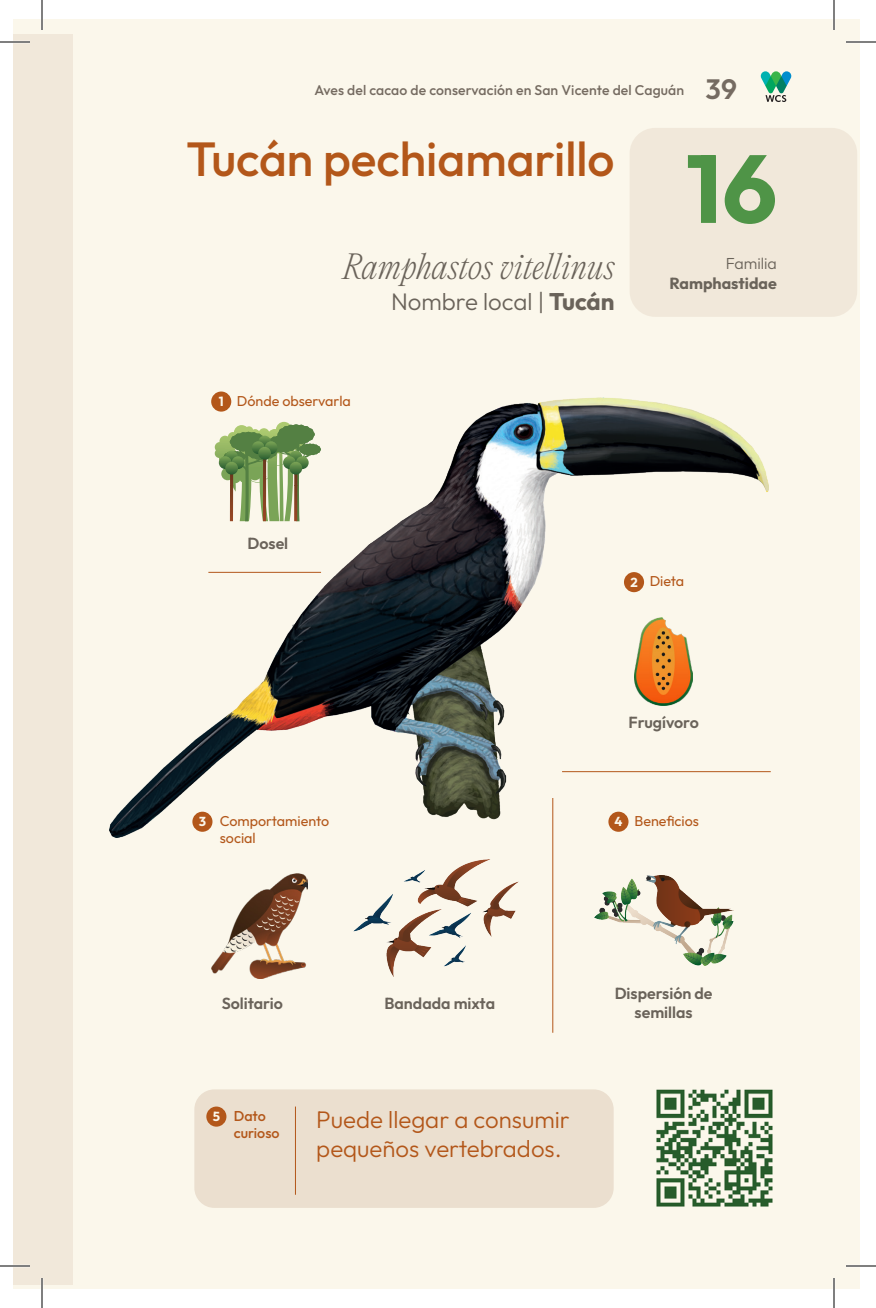
<style>
.page{position:relative;width:876px;height:1308px;background:#fff}
.page>*{position:absolute;margin:0;border:0;box-sizing:border-box;transform-origin:0 0}
.t1{font:700 96px "Outfit";color:#4f9447}
.Nombre_Especie{font:500 48px "Outfit";color:#b3571a}
.Nombre_científico{font:italic 200 32px "PP Editorial New";letter-spacing:.005em;color:#6a635a}
.t2{font:300 24px/28.8px "Outfit";color:#b3571a}
.t3{font:300 24px "Outfit";color:#6a635a}
.t4{font:600 16px/19.2px "Outfit";color:#6a635a;text-align:center}
.t5{font:700 16px "Outfit";color:#6a635a}
.t6{font:300 16px "Outfit";color:#6a635a}
.t7{font:14.4px "Outfit";color:#b3571a}
.t8{font:500 14.4px "Outfit";color:#b3571a}
.t9{font:500 14px "Outfit";letter-spacing:.01em;color:#756b61}
.t10{font:700 13px "Outfit";color:#fbf7eb}
.s1{font-weight:600;font-size:28px}
.s2{font-weight:700}
</style>
<div class="page">
<div style="left:14px;top:19px;width:846px;height:1270px;background:#fbf7eb"></div>
<div style="left:14px;top:34px;width:59px;height:1250px;background:#f1e8da"></div>
<div style="left:194px;top:1089px;width:420px;height:119px;background:#ebdfcf;border-radius:20px"></div>
<hr style="left:295px;top:1107px;width:1px;height:88px;background:#b3571a">
<div style="left:206px;top:1107px;width:20px;height:20px;background:#b3571a;border-radius:50%"></div>
<hr style="left:552px;top:798px;width:1px;height:235px;background:#b3571a">
<img style="left:110px;top:398px;width:659px;height:439px">
<img style="left:354px;top:860px;width:165px;height:117px">
<img style="left:212px;top:874px;width:95px;height:105px">
<img style="left:656px;top:1089px;width:117px;height:118px">
<svg style="left:761px;top:71px;width:30px;height:31px"></svg>
<div style="left:630px;top:128px;width:227px;height:189px;background:#f1e8da;border-radius:26px"></div>
<div style="left:211px;top:392px;width:20px;height:20px;background:#b3571a;border-radius:50%"></div>
<svg style="left:215px;top:422px;width:106px;height:99px"></svg>
<hr style="left:208px;top:572px;width:113px;height:1px;background:#b3571a">
<hr style="left:562px;top:771px;width:209px;height:1px;background:#b3571a">
<img style="left:634px;top:617px;width:59px;height:88px">
<div style="left:624px;top:572px;width:20px;height:20px;background:#b3571a;border-radius:50%"></div>
<img style="left:594px;top:876px;width:139px;height:89px">
<div style="left:608px;top:812px;width:21px;height:20px;background:#b3571a;border-radius:50%"></div>
<div style="left:192px;top:812px;width:20px;height:20px;background:#b3571a;border-radius:50%"></div>
<hr style="left:0;top:41px;width:30px;height:2px;background:#fff">
<hr style="left:846px;top:41px;width:30px;height:2px;background:#fff">
<hr style="left:0;top:1265px;width:30px;height:2px;background:#fff">
<hr style="left:846px;top:1265px;width:30px;height:2px;background:#fff">
<hr style="left:41px;top:0;width:2px;height:30px;background:#fff">
<hr style="left:41px;top:1278px;width:2px;height:30px;background:#fff">
<hr style="left:833px;top:0;width:2px;height:30px;background:#fff">
<hr style="left:833px;top:1278px;width:2px;height:30px;background:#fff">
<hr style="left:0;top:42px;width:30px;height:1px;background:#000">
<hr style="left:846px;top:42px;width:30px;height:1px;background:#000">
<hr style="left:0;top:1266px;width:30px;height:1px;background:#000">
<hr style="left:846px;top:1266px;width:30px;height:1px;background:#000">
<hr style="left:42px;top:0;width:1px;height:30px;background:#000">
<hr style="left:42px;top:1278px;width:1px;height:30px;background:#000">
<hr style="left:834px;top:0;width:1px;height:30px;background:#000">
<hr style="left:834px;top:1278px;width:1px;height:30px;background:#000">
<p class="t9" style="left:314px;top:81px;width:424px">Aves del cacao de conservación en San Vicente del Caguán <span class="s1">39</span></p>
<p class="Nombre_Especie" style="left:186px;top:128px;width:430px">Tucán pechiamarillo</p>
<p class="t1" style="left:686px;top:125px;width:93px">16</p>
<p class="t6" style="left:726px;top:254px;width:53px">Familia</p>
<p class="t5" style="left:670px;top:272px;width:109px">Ramphastidae</p>
<p class="Nombre_científico" style="left:343px;top:244px;width:273px">Ramphastos vitellinus</p>
<p class="t3" style="left:391px;top:286px;width:225px">Nombre local | <span class="s2">Tucán</span></p>
<p class="t10" style="left:219px;top:393px;width:6px">1</p>
<p class="t7" style="left:237px;top:392px;width:115px">Dónde observarla</p>
<p class="t4" style="left:248px;top:534px;width:42px">Dosel</p>
<p class="t10" style="left:630px;top:574px;width:9px">2</p>
<p class="t7" style="left:650px;top:572px;width:36px">Dieta</p>
<p class="t4" style="left:628px;top:713px;width:72px">Frugívoro</p>
<p class="t10" style="left:199px;top:813px;width:9px">3</p>
<p class="t7" style="left:220px;top:812px;width:111px">Comportamiento</p>
<p class="t10" style="left:615px;top:813px;width:9px">4</p>
<p class="t7" style="left:634px;top:812px;width:66px">Beneficios</p>
<p class="t7" style="left:220px;top:829px;width:37px">social</p>
<p class="t4" style="left:222px;top:994px;width:63px">Solitario</p>
<p class="t4" style="left:384px;top:994px;width:112px">Bandada mixta</p>
<p class="t4" style="left:615px;top:984px;width:99px">Dispersión de semillas</p>
<p class="t8" style="left:234px;top:1106px;width:34px">Dato</p>
<p class="t8" style="left:234px;top:1124px;width:47px">curioso</p>
<p class="t10" style="left:213px;top:1108px;width:9px">5</p>
<p class="t2" style="left:316px;top:1106px;width:255px">Puede llegar a consumir pequeños vertebrados.</p>
</div>
